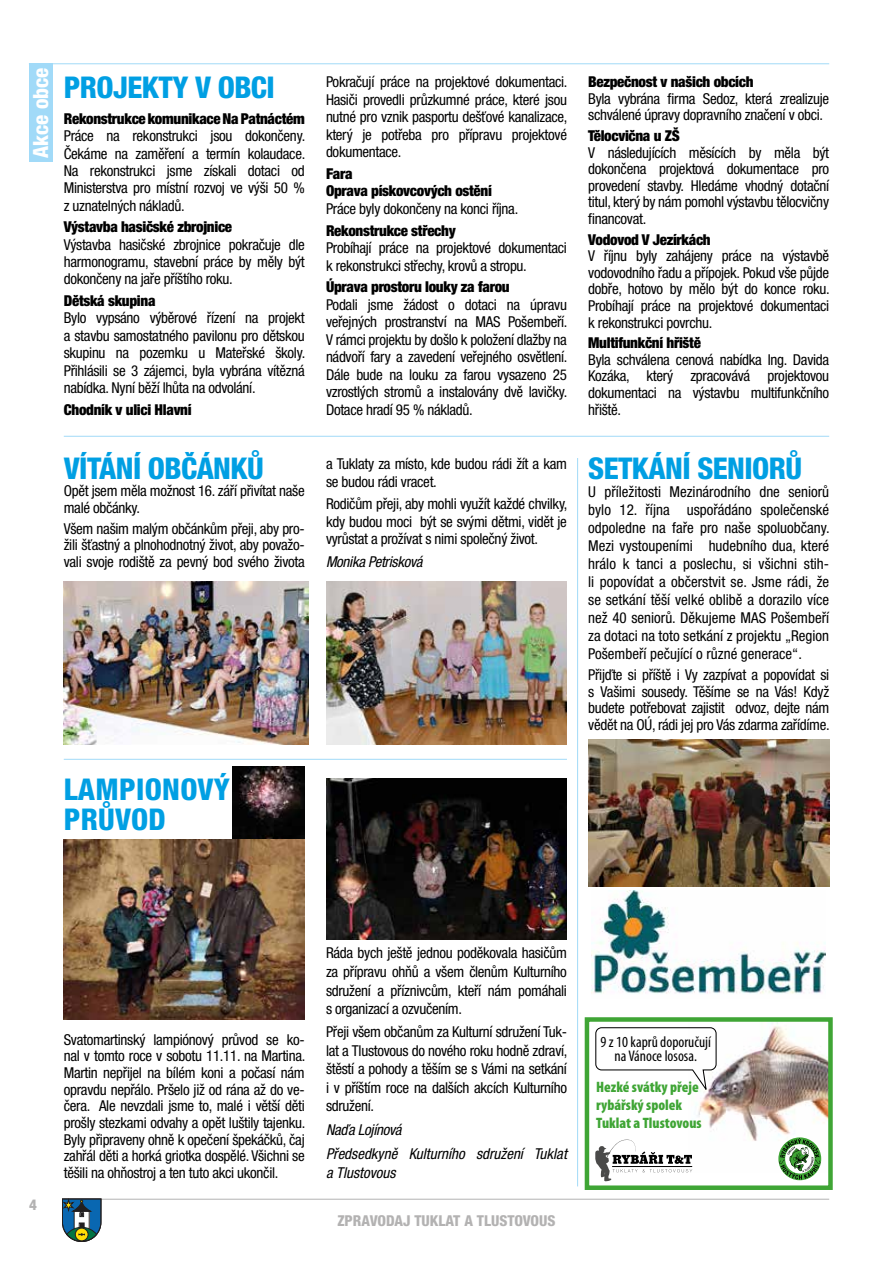
<style>
.page{position:relative;width:893px;height:1263px;background:#fff}
.page>*{position:absolute;margin:0;border:0;box-sizing:border-box;transform-origin:0 0}
.t1{font:800 condensed 30px "Helvetica Neue LT Pro";letter-spacing:-.02em;color:#009fe3}
.t2{font:800 condensed 30px/30.2px "Helvetica Neue LT Pro";letter-spacing:.01em;color:#009fe3}
.t3{font:800 condensed 21px "Helvetica Neue LT Pro";color:#fff}
.t4{font:condensed 15.45px/14.4px "Myriad Pro";color:#000;text-align:center}
.t5{font:900 condensed 15.15px/18.1px "Myriad Pro";color:#3fa535}
.t6{font:condensed 15px/17.4px "Helvetica Neue LT Pro";letter-spacing:-.02em;color:#000;text-align:justify}
.t7{font:900 condensed 15px/17.4px "Helvetica Neue LT Pro";letter-spacing:-.02em;color:#000}
.t8{font:italic condensed 15px/23.5px "Helvetica Neue LT Pro";color:#000}
.t9{font:800 condensed 15px "Helvetica Neue LT Pro";color:#b3b2b2}
.t10{font:italic condensed 15px "Helvetica Neue LT Pro";letter-spacing:-.02em;color:#000}
</style>
<div class="page">
<hr style="left:64px;top:1199px;width:765px;height:1px;background:#b3b2b2">
<svg style="left:62px;top:1199px;width:39px;height:42px"></svg>
<img style="left:232px;top:766px;width:73px;height:73px">
<hr style="left:29px;top:63px;width:800px;height:1px;background:#a1daf8">
<hr style="left:64px;top:436px;width:765px;height:1px;background:#a1daf8">
<hr style="left:64px;top:759px;width:503px;height:1px;background:#a1daf8">
<hr style="left:577px;top:458px;width:1px;height:728px;background:#a1daf8">
<div style="left:29px;top:63px;width:23px;height:99px;background:#a1daf8"></div>
<img style="left:591px;top:890px;width:234px;height:104px">
<img style="left:326px;top:581px;width:241px;height:164px">
<img style="left:64px;top:581px;width:245px;height:164px">
<img style="left:588px;top:739px;width:241px;height:147px">
<img style="left:326px;top:779px;width:241px;height:160px">
<img style="left:64px;top:839px;width:241px;height:180px">
<svg style="left:584px;top:1017px;width:249px;height:173px"></svg>
<h2 class="t3" style="left:28px;top:158px;width:92px;rotate:-90deg">Akce obce</h2>
<h1 class="t1" style="left:64px;top:69px;width:213px">PROJEKTY V OBCI</h1>
<p class="t7" style="left:64px;top:110px;width:242px">Rekonstrukce komunikace Na Patnáctém</p>
<p class="t6" style="left:64px;top:127px;width:243px">Práce na rekonstrukci jsou dokončeny.<br>Čekáme na zaměření a termín kolaudace.<br>Na rekonstrukci jsme získali dotaci od Ministerstva pro místní rozvoj ve výši 50 % z uznatelných nákladů.</p>
<p class="t7" style="left:64px;top:218px;width:170px">Výstavba hasičské zbrojnice</p>
<p class="t6" style="left:64px;top:235px;width:242px">Výstavba hasičské zbrojnice pokračuje dle harmonogramu, stavební práce by měly být dokončeny na jaře příštího roku.</p>
<p class="t7" style="left:64px;top:292px;width:93px">Dětská skupina</p>
<p class="t6" style="left:64px;top:309px;width:243px">Bylo vypsáno výběrové řízení na projekt a stavbu samostatného pavilonu pro dětskou skupinu na pozemku u Mateřské školy.<br>Přihlásili se 3 zájemci, byla vybrána vítězná nabídka. Nyní běží lhůta na odvolání.</p>
<p class="t7" style="left:64px;top:400px;width:129px">Chodník v ulici Hlavní</p>
<h1 class="t1" style="left:64px;top:450px;width:202px">VÍTÁNÍ OBČÁNKŮ</h1>
<p class="t6" style="left:64px;top:482px;width:242px;line-height:16.6px">Opět jsem měla možnost 16. září přivítat naše malé občánky.</p>
<p class="t6" style="left:64px;top:520px;width:242px;line-height:16.6px">Všem našim malým občánkům přeji, aby pro&shy;žili šťastný a plnohodnotný život, aby považo&shy;vali svoje rodiště za pevný bod svého života</p>
<p class="t6" style="left:326px;top:73px;width:243px">Pokračují práce na projektové dokumentaci.<br>Hasiči provedli průzkumné práce, které jsou nutné pro vznik pasportu dešťové kanalizace, který je potřeba pro přípravu projektové dokumentace.</p>
<p class="t7" style="left:326px;top:165px;width:167px">Fara<br>Oprava pískovcových ostění</p>
<p class="t6" style="left:326px;top:200px;width:194px">Práce byly dokončeny na konci října.</p>
<p class="t7" style="left:326px;top:221px;width:131px">Rekonstrukce střechy</p>
<p class="t6" style="left:326px;top:239px;width:242px">Probíhají práce na projektové dokumentaci k rekonstrukci střechy, krovů a stropu.</p>
<p class="t7" style="left:326px;top:278px;width:185px">Úprava prostoru louky za farou</p>
<p class="t6" style="left:326px;top:295px;width:243px">Podali jsme žádost o dotaci na úpravu veřejných prostranství na MAS Pošembeří.<br>V rámci projektu by došlo k položení dlažby na nádvoří fary a zavedení veřejného osvětlení.<br>Dále bude na louku za farou vysazeno 25 vzrostlých stromů a instalovány dvě lavičky.<br>Dotace hradí 95 % nákladů.</p>
<p class="t6" style="left:326px;top:454px;width:242px;line-height:17.9px">a Tuklaty za místo, kde budou rádi žít a kam se budou rádi vracet.</p>
<p class="t6" style="left:326px;top:494px;width:243px;line-height:17.9px">Rodičům přeji, aby mohli využít každé chvilky, kdy budou moci být se svými dětmi, vidět je vyrůstat a prožívat s nimi společný život.</p>
<p class="t10" style="left:326px;top:553px;width:98px">Monika Petrisková</p>
<h1 class="t2" style="left:64px;top:774px;width:168px">LAMPIONOVÝ<br>PRŮVOD</h1>
<p class="t7" style="left:588px;top:73px;width:167px">Bezpečnost v našich obcích</p>
<p class="t6" style="left:588px;top:90px;width:242px;line-height:16.5px">Byla vybrána firma Sedoz, která zrealizuje schválené úpravy dopravního značení v obci.</p>
<p class="t7" style="left:588px;top:127px;width:93px">Tělocvična u ZŠ</p>
<p class="t6" style="left:588px;top:144px;width:242px;line-height:16.5px">V následujících měsících by měla být dokončena projektová dokumentace pro provedení stavby. Hledáme vhodný dotační titul, který by nám pomohl výstavbu tělocvičny financovat.</p>
<p class="t7" style="left:588px;top:231px;width:124px">Vodovod V Jezírkách</p>
<p class="t6" style="left:588px;top:248px;width:243px;line-height:16.5px">V říjnu byly zahájeny práce na výstavbě vodovodního řadu a přípojek. Pokud vše půjde dobře, hotovo by mělo být do konce roku.<br>Probíhají práce na projektové dokumentaci k rekonstrukci povrchu.</p>
<p class="t7" style="left:588px;top:334px;width:114px">Multifunkční hřiště</p>
<p class="t6" style="left:588px;top:351px;width:242px;line-height:16.5px">Byla schválena cenová nabídka Ing. Davida Kozáka, který zpracovává projektovou dokumentaci na výstavbu multifunkčního hřiště.</p>
<h1 class="t1" style="left:588px;top:450px;width:215px">SETKÁNÍ SENIORŮ</h1>
<p class="t6" style="left:588px;top:483px;width:243px;line-height:18px">U příležitosti Mezinárodního dne seniorů bylo 12. října uspořádáno společenské odpoledne na faře pro naše spoluobčany.<br>Mezi vystoupeními hudebního dua, které hrálo k tanci a poslechu, si všichni stih&shy;li popovídat a občerstvit se. Jsme rádi, že se setkání těší velké oblibě a dorazilo více než 40 seniorů. Děkujeme MAS Pošembeří za dotaci na toto setkání z projektu „Region Pošembeří pečující o různé generace“.</p>
<p class="t6" style="left:588px;top:666px;width:243px;line-height:16.5px">Přijďte si příště i Vy zazpívat a popovídat si s Vašimi sousedy. Těšíme se na Vás! Když budete potřebovat zajistit odvoz, dejte nám vědět na OÚ, rádi jej pro Vás zdarma zařídíme.</p>
<p class="t9" style="left:29px;top:1195px;width:9px">4</p>
<p class="t6" style="left:64px;top:1031px;width:243px;line-height:16.6px">Svatomartinský lampiónový průvod se ko&shy;nal v tomto roce v sobotu 11.11. na Martina.<br>Martin nepřijel na bílém koni a počasí nám opravdu nepřálo. Pršelo již od rána až do ve&shy;čera. Ale nevzdali jsme to, malé i větší děti prošly stezkami odvahy a opět luštily tajenku.<br>Byly připraveny ohně k opečení špekáčků, čaj zahřál děti a horká griotka dospělé. Všichni se těšili na ohňostroj a ten tuto akci ukončil.</p>
<p class="t6" style="left:326px;top:944px;width:242px;line-height:18.6px">Ráda bych ještě jednou poděkovala hasičům za přípravu ohňů a všem členům Kulturního sdružení a příznivcům, kteří nám pomáhali s organizací a ozvučením.</p>
<p class="t6" style="left:326px;top:1022px;width:243px;line-height:18.6px">Přeji všem občanům za Kulturní sdružení Tuk&shy;lat a Tlustovous do nového roku hodně zdraví, štěstí a pohody a těším se s Vámi na setkání i v příštím roce na dalších akcích Kulturního sdružení.</p>
<p class="t8" style="left:326px;top:1118px;width:242px">Naďa Lojínová<br>Předsedkyně Kulturního sdružení Tuklat</p>
<p class="t8" style="left:326px;top:1161px;width:71px">a Tlustovous</p>
<p class="t9" style="left:337px;top:1212px;width:220px">ZPRAVODAJ TUKLAT A TLUSTOVOUS</p>
<p class="t4" style="left:601px;top:1034px;width:112px">9 z 10 kaprů doporučují na Vánoce lososa.</p>
<p class="t5" style="left:596px;top:1077px;width:107px">Hezké svátky přeje rybářský spolek<br>Tuklat a Tlustovous</p>
</div>
